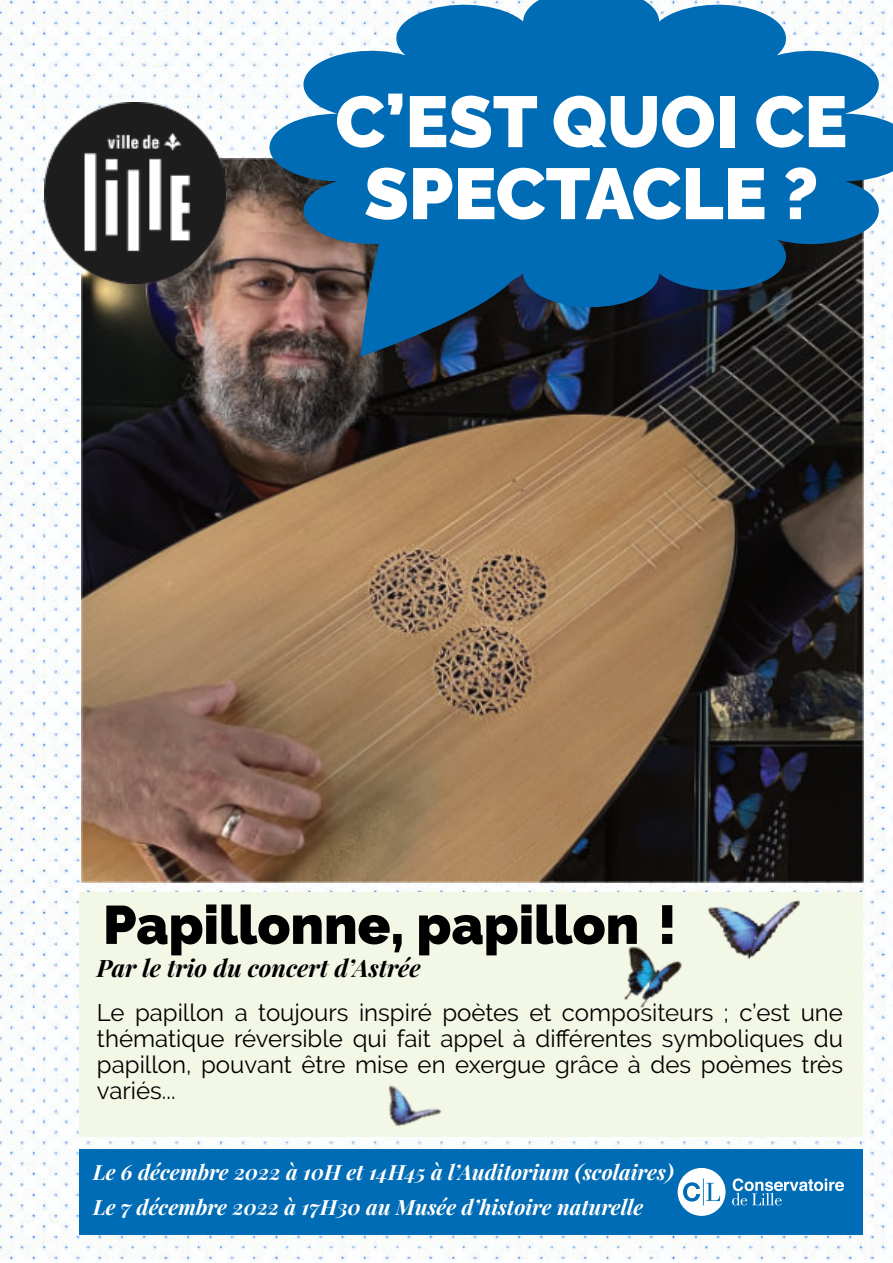
<style>
.page{position:relative;width:893px;height:1263px;background:#fff}
.page>*{position:absolute;margin:0;border:0;box-sizing:border-box;transform-origin:0 0}
.t1{font:900 72px/72px "Raleway";color:#fff;text-align:center}
.t2{font:900 54px "Raleway";color:#000}
.t3{font:24px/26px "Raleway";color:#000;text-align:justify}
.t4{font:italic 700 24px "Playfair Display";color:#000}
.t5{font:italic 700 21px/34px "Playfair Display";color:#fff}
</style>
<div class="page">
<img style="left:0;top:0;width:893px;height:1261px">
<div style="left:80px;top:893px;width:783px;height:244px;background:#f2f7e6"></div>
<div style="left:80px;top:1149px;width:783px;height:85px;background:#006cb5"></div>
<img style="left:82px;top:158px;width:781px;height:725px">
<svg style="left:732px;top:1178px;width:112px;height:27px"></svg>
<svg style="left:678px;top:1168px;width:48px;height:48px"></svg>
<img style="left:44px;top:103px;width:182px;height:181px">
<svg style="left:360px;top:307px;width:180px;height:50px;background:#13395b"></svg>
<svg style="left:269px;top:0;width:624px;height:307px;background:#2678b1"></svg>
<img style="left:699px;top:892px;width:110px;height:67px">
<img style="left:367px;top:1085px;width:82px;height:64px">
<img style="left:624px;top:937px;width:76px;height:71px">
<h1 class="t1" style="left:335px;top:86px;width:513px">C’EST QUOI CE<br>SPECTACLE ?</h1>
<h2 class="t2" style="left:103px;top:893px;width:575px">Papillonne, papillon !</h2>
<p class="t4" style="left:97px;top:951px;width:325px">Par le trio du concert d’Astrée</p>
<p class="t3" style="left:97px;top:999px;width:748px">Le papillon a toujours inspiré poètes et compositeurs ; c’est une thématique réversible qui fait appel à différentes symboliques du papillon, pouvant être mise en exergue grâce à des poèmes très variés...</p>
<p class="t5" style="left:93px;top:1155px;width:583px">Le 6 décembre 2022 à 10H et 14H45 à l’Auditorium (scolaires)<br>Le 7 décembre 2022 à 17H30 au Musée d’histoire naturelle</p>
</div>
